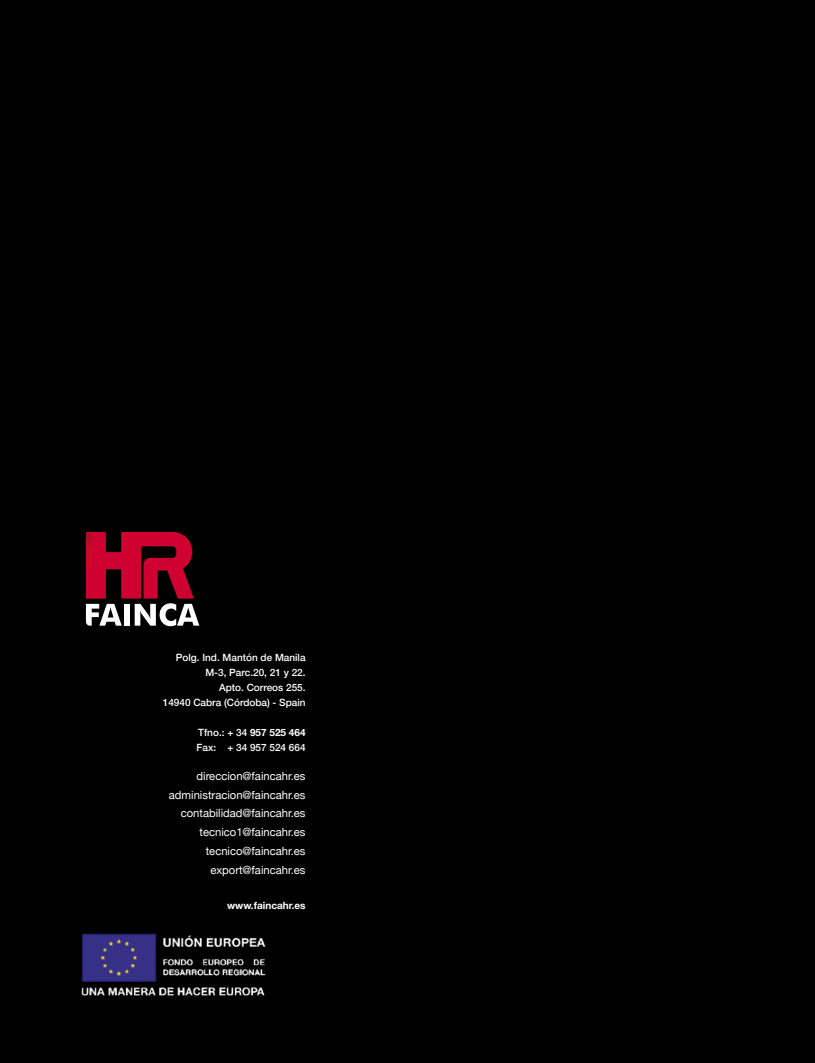
<style>
.page{position:relative;width:815px;height:1063px;background:#000}
.page>*{position:absolute;margin:0;border:0;box-sizing:border-box;transform-origin:0 0}
.t1{font:11.25px/18.8px "Helvetica Neue";color:#fff;text-align:right}
.t2{font:500 10px/15px "Helvetica Neue";color:#fff;text-align:right}
.t3{font:700 10px "Helvetica Neue";color:#fff}
.s1{font-weight:700}
</style>
<div class="page">
<svg style="left:86px;top:532px;width:113px;height:94px;background:#842138"></svg>
<p class="t2" style="left:163px;top:649px;width:144px">Polg. Ind. Mantón de Manila<br>M-3, Parc.20, 21 y 22.<br>Apto. Correos 255.<br>14940 Cabra (Córdoba) - Spain</p>
<p class="t2" style="left:197px;top:724px;width:111px;text-align:left">Tfno.: + 34 <span class="s1">957 525 464<br></span>Fax: + 34 957 524 664</p>
<p class="t1" style="left:169px;top:767px;width:138px">direccion@faincahr.es administracion@faincahr.es contabilidad@faincahr.es tecnico1@faincahr.es tecnico@faincahr.es export@faincahr.es</p>
<p class="t3" style="left:227px;top:898px;width:80px">www.faincahr.es</p>
</div>
